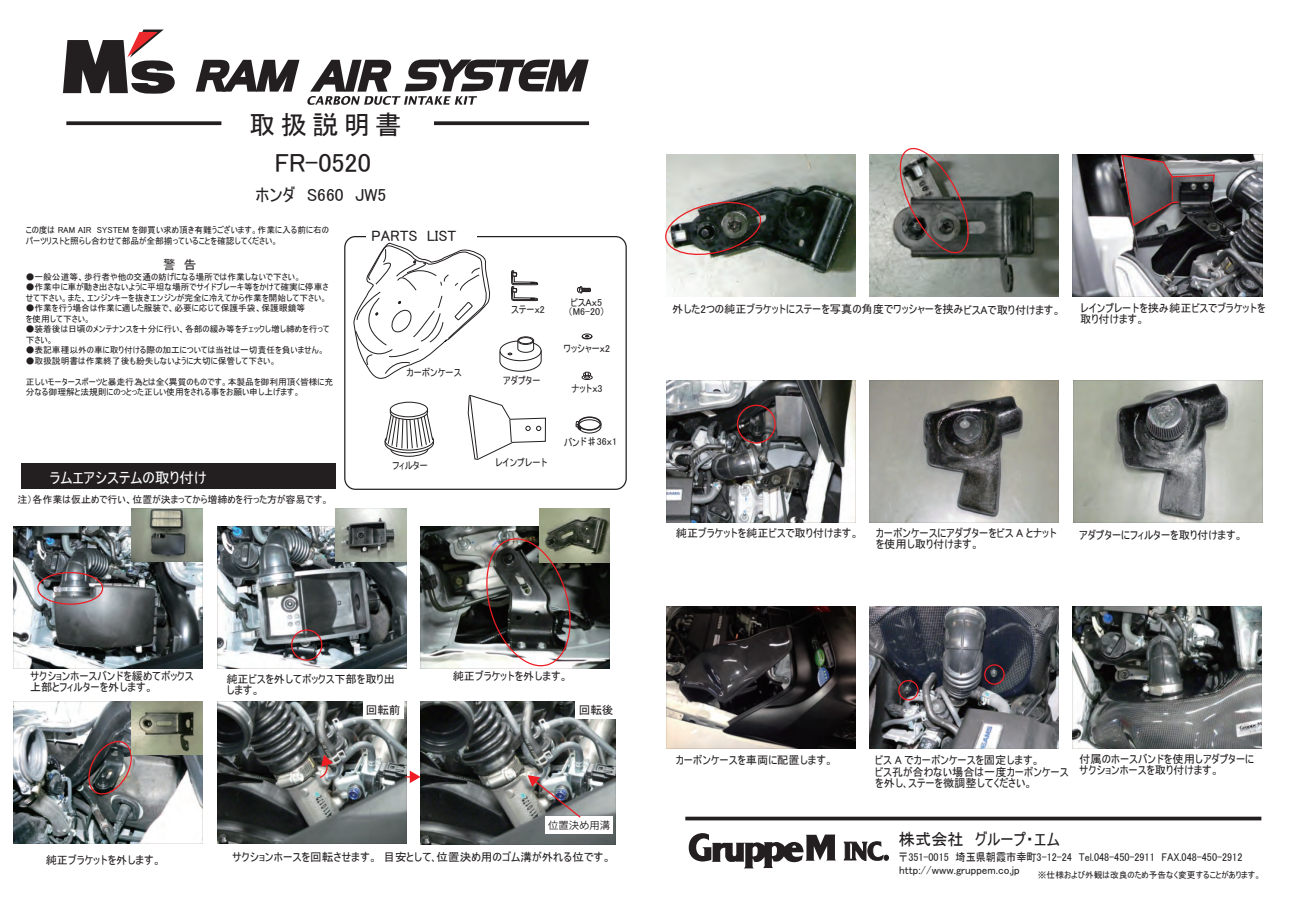
<style>
.page{position:relative;width:1292px;height:901px;background:#fff}
.page>*{position:absolute;margin:0;border:0;box-sizing:border-box;transform-origin:0 0}
.t1{font:26.25px "MS UI Gothic";letter-spacing:.1em;color:#231f20}
.t2{font:17.5px "MS UI Gothic";color:#231f20}
.t3{font:16.25px "MS UI Gothic";color:#231f20}
.t4{font:15px "MS UI Gothic";color:#fff}
.t5{font:15px "MS UI Gothic";color:#231f20}
.t6{font:12.5px "MS UI Gothic";color:#231f20}
.t7{font:11.38px "MS UI Gothic";color:#231f20}
.t8{font:11.25px/11.2px "MS UI Gothic";color:#231f20}
.t9{font:11.25px/12.9px "MS UI Gothic";color:#231f20;scale:.9 1}
.t10{font:10.12px "Koz Go Pro";color:#231f20}
.t11{font:10px/8.9px "MS UI Gothic";color:#231f20;text-align:center}
.t12{font:8.75px/10.5px "MS UI Gothic";color:#231f20}
</style>
<div class="page">
<img style="left:421px;top:701px;width:195px;height:143px">
<img style="left:217px;top:701px;width:189px;height:141px">
<div style="left:363px;top:701px;width:40px;height:17px;background:#fff"></div>
<div style="left:576px;top:701px;width:40px;height:17px;background:#fff"></div>
<div style="left:545px;top:816px;width:68px;height:18px;background:#fff"></div>
<img style="left:14px;top:701px;width:189px;height:141px">
<div style="left:21px;top:464px;width:314px;height:25px;background:#231f20"></div>
<svg style="left:66px;top:121px;width:155px;height:4px"></svg>
<svg style="left:434px;top:121px;width:155px;height:4px"></svg>
<svg style="left:843px;top:841px;width:46px;height:20px"></svg>
<svg style="left:688px;top:833px;width:148px;height:35px"></svg>
<svg style="left:685px;top:816px;width:576px;height:4px;background:#484445"></svg>
<svg style="left:577px;top:286px;width:13px;height:7px"></svg>
<div style="left:582px;top:375px;width:10px;height:4px;border:1px solid #231f20;border-radius:50%"></div>
<svg style="left:583px;top:372px;width:8px;height:7px"></svg>
<div style="left:578px;top:416px;width:23px;height:14px;border:1px solid #231f20;border-radius:50%"></div>
<div style="left:579px;top:417px;width:21px;height:13px;border:1px solid #231f20;border-radius:50%"></div>
<svg style="left:575px;top:419px;width:26px;height:14px"></svg>
<div style="left:582px;top:334px;width:10px;height:4px;border:1px solid #231f20;border-radius:50%"></div>
<svg style="left:582px;top:335px;width:10px;height:4px"></svg>
<div style="left:344px;top:236px;width:283px;height:254px;border:1px solid #231f20;border-radius:11px"></div>
<div style="left:366px;top:227px;width:111px;height:17px;background:#fff"></div>
<svg style="left:353px;top:242px;width:137px;height:137px"></svg>
<img style="left:14px;top:526px;width:189px;height:142px">
<img style="left:217px;top:526px;width:189px;height:142px">
<div style="left:291px;top:629px;width:31px;height:31px;border:1px solid #ee1d23;border-radius:50%"></div>
<img style="left:421px;top:526px;width:189px;height:142px">
<div style="left:37px;top:572px;width:66px;height:32px;border:1px solid #ee1d23;border-radius:50%"></div>
<svg style="left:85px;top:738px;width:49px;height:59px;background:#5d5757"></svg>
<img style="left:132px;top:508px;width:71px;height:53px">
<img style="left:335px;top:508px;width:71px;height:53px">
<img style="left:132px;top:701px;width:71px;height:53px">
<img style="left:539px;top:509px;width:71px;height:53px">
<svg style="left:528px;top:775px;width:54px;height:43px;background:#8b8486"></svg>
<svg style="left:318px;top:754px;width:15px;height:25px"></svg>
<img style="left:869px;top:154px;width:189px;height:142px">
<img style="left:666px;top:154px;width:189px;height:142px">
<img style="left:1073px;top:154px;width:189px;height:142px">
<svg style="left:1120px;top:154px;width:95px;height:73px;background:#5f585a"></svg>
<img style="left:666px;top:380px;width:189px;height:142px">
<div style="left:737px;top:404px;width:38px;height:39px;border:1px solid #ee1d23;border-radius:50%"></div>
<img style="left:869px;top:380px;width:189px;height:142px">
<img style="left:666px;top:606px;width:189px;height:142px">
<img style="left:1073px;top:380px;width:189px;height:142px">
<img style="left:870px;top:606px;width:188px;height:142px">
<div style="left:984px;top:664px;width:20px;height:20px;border:1px solid #ee1d23;border-radius:50%"></div>
<div style="left:898px;top:680px;width:20px;height:20px;border:1px solid #ee1d23;border-radius:50%"></div>
<img style="left:1073px;top:606px;width:189px;height:142px">
<svg style="left:467px;top:395px;width:79px;height:65px"></svg>
<svg style="left:499px;top:270px;width:43px;height:102px"></svg>
<div style="left:517px;top:336px;width:17px;height:8px;border:1px solid #231f20;border-radius:50%"></div>
<div style="left:518px;top:337px;width:14px;height:6px;background:#fff;border-radius:50%"></div>
<div style="left:518px;top:337px;width:15px;height:7px;border:1px solid #231f20;border-radius:50%"></div>
<div style="left:390px;top:401px;width:38px;height:16px;border:1px solid #221f21;border-radius:50%"></div>
<svg style="left:384px;top:408px;width:50px;height:48px"></svg>
<svg style="left:63px;top:30px;width:112px;height:64px"></svg>
<svg style="left:196px;top:60px;width:103px;height:32px"></svg>
<svg style="left:307px;top:60px;width:282px;height:45px"></svg>
<img style="left:479px;top:533px;width:98px;height:136px">
<svg style="left:405px;top:770px;width:15px;height:13px"></svg>
<img style="left:665px;top:197px;width:98px;height:62px">
<svg style="left:896px;top:147px;width:76px;height:110px;background:#706c68"></svg>
<h1 class="t1" style="left:249px;top:112px;width:154px">取扱説明書</h1>
<h1 class="t1" style="left:274px;top:150px;width:98px">FR-0520</h1>
<h2 class="t2" style="left:255px;top:186px;width:133px">ホンダ　S660　JW5</h2>
<p class="t12" style="left:26px;top:225px;width:305px">この度は RAM AIR　SYSTEM を御買い求め頂き有難うございます。作業に入る前に右のパーツリストと照らし合わせて部品が全部揃っていることを確認してください。</p>
<h3 class="t6" style="left:163px;top:258px;width:35px">警　告</h3>
<p class="t12" style="left:26px;top:271px;width:277px">●一般公道等、歩行者や他の交通の妨げになる場所では作業しないで下さい。</p>
<p class="t12" style="left:26px;top:282px;width:304px">●作業中に車が動き出さないように平坦な場所でサイドブレーキ等をかけて確実に停車させて下さい。また、エンジンキーを抜きエンジンが完全に冷えてから作業を開始して下さい。</p>
<p class="t12" style="left:26px;top:303px;width:281px">●作業を行う場合は作業に適した服装で、必要に応じて保護手袋、保護眼鏡等を使用して下さい。</p>
<p class="t12" style="left:26px;top:324px;width:306px">●装着後は日頃のメンテナンスを十分に行い、各部の緩み等をチェックし増し締めを行って下さい。</p>
<p class="t12" style="left:26px;top:345px;width:300px">●表記車種以外の車に取り付ける際の加工については当社は一切責任を負いません。</p>
<p class="t12" style="left:26px;top:355px;width:252px">●取扱説明書は作業終了後も紛失しないように大切に保管して下さい。</p>
<p class="t12" style="left:26px;top:376px;width:309px">正しいモータースポーツと暴走行為とは全く異質のものです。本製品を御利用頂く皆様に充分なる御理解と法規則にのっとった正しい使用をされる事をお願い申し上げます。</p>
<h3 class="t4" style="left:50px;top:469px;width:158px">ラムエアシステムの取り付け</h3>
<p class="t11" style="left:18px;top:495px;width:313px">注）各作業は仮止めで行い、位置が決まってから増締めを行った方が容易です。</p>
<h3 class="t5" style="left:371px;top:228px;width:86px">PARTS LIST</h3>
<p class="t11" style="left:406px;top:368px;width:56px;rotate:-1deg">カーボンケース</p>
<p class="t11" style="left:392px;top:461px;width:37px;rotate:-1deg">フィルター</p>
<p class="t11" style="left:511px;top:305px;width:35px;rotate:-1deg">ステーｘ2</p>
<p class="t11" style="left:503px;top:376px;width:39px;rotate:-1deg">アダプター</p>
<p class="t11" style="left:568px;top:298px;width:39px">ビスAｘ5（M6-20）</p>
<p class="t11" style="left:563px;top:344px;width:48px;rotate:-1deg">ワッシャーｘ2</p>
<p class="t11" style="left:571px;top:383px;width:33px">ナットｘ3</p>
<p class="t11" style="left:495px;top:458px;width:54px;rotate:-1deg">レインプレート</p>
<p class="t11" style="left:563px;top:437px;width:55px;rotate:-1deg">バンド♯36ｘ1</p>
<p class="t8" style="left:30px;top:670px;width:165px">サクションホースバンドを緩めてボックス上部とフィルターを外します。</p>
<p class="t8" style="left:226px;top:672px;width:170px">純正ビスを外してボックス下部を取り出します。</p>
<p class="t8" style="left:453px;top:670px;width:117px">純正ブラケットを外します。</p>
<h3 class="t7" style="left:366px;top:704px;width:36px">回転前</h3>
<h3 class="t7" style="left:579px;top:704px;width:36px">回転後</h3>
<p class="t8" style="left:46px;top:854px;width:117px">純正ブラケットを外します。</p>
<p class="t10" style="left:548px;top:818px;width:63px">位置決め用溝</p>
<h3 class="t7" style="left:232px;top:851px;width:380px">サクションホースを回転させます。目安として､位置決め用のゴム溝が外れる位です。</h3>
<p class="t8" style="left:672px;top:304px;width:390px">外した2つの純正ブラケットにステーを写真の角度でワッシャーを挟みビスAで取り付けます。</p>
<p class="t8" style="left:1080px;top:302px;width:187px">レインプレートを挟み純正ビスでブラケットを取り付けます。</p>
<p class="t8" style="left:675px;top:527px;width:185px">純正ブラケットを純正ビスで取り付けます。</p>
<p class="t8" style="left:876px;top:527px;width:182px">カーボンケースにアダプターをビス A とナットを使用し取り付けます。</p>
<p class="t8" style="left:1079px;top:529px;width:165px">アダプターにフィルターを取り付けます。</p>
<p class="t8" style="left:675px;top:754px;width:159px">カーボンケースを車両に配置します。</p>
<p class="t8" style="left:875px;top:754px;width:194px">ビス A でカーボンケースを固定します。<br>ビス孔が合わない場合は一度カーボンケースを外し､ステーを微調整してください。</p>
<p class="t8" style="left:1079px;top:753px;width:176px">付属のホースバンドを使用しアダプターにサクションホースを取り付けます。</p>
<h3 class="t3" style="left:899px;top:830px;width:162px">株式会社　グループ・エム</h3>
<p class="t9" style="left:898px;top:850px;width:384px">〒351-0015　埼玉県朝霞市幸町3-12-24　Tel.048-450-2911　FAX.048-450-2912 http://www.gruppem.co.jp</p>
<p class="t12" style="left:1037px;top:869px;width:225px">※仕様および外観は改良のため予告なく変更することがあります。</p>
</div>
